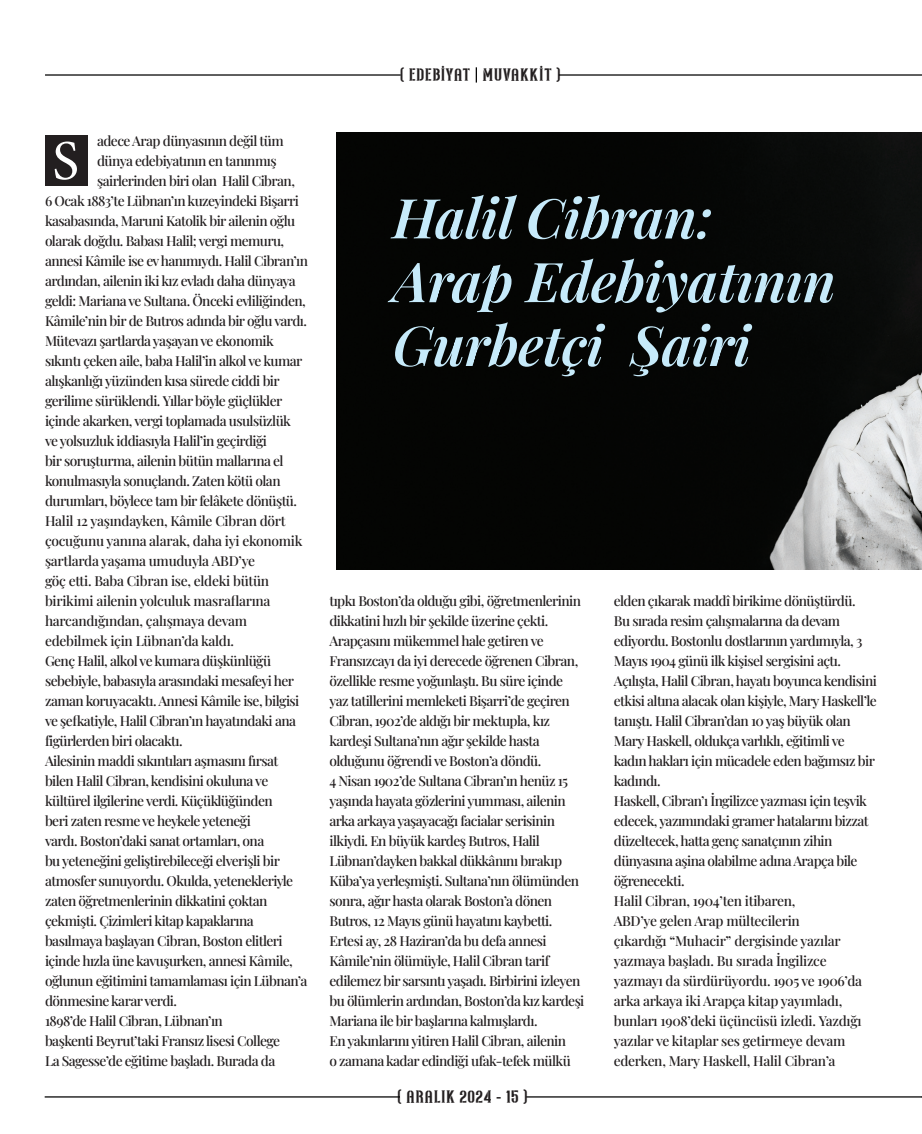
<style>
.page{position:relative;width:922px;height:1134px;background:#fff}
.page>*{position:absolute;margin:0;border:0;box-sizing:border-box;transform-origin:0 0}
.t1{font:56.25px "Minion Pro";color:#fff}
.t2{font:italic 55px "Playfair Display";letter-spacing:-.01em;color:#c6eafa}
.t3{font:13.75px/20px "Playfair Display";letter-spacing:-.04em;color:#231f20}
.t4{font:13.75px/20px "Playfair Display";letter-spacing:-.02em;color:#231f20}
.t5{font:13.75px "Northash";letter-spacing:.08em;color:#231f20}
</style>
<div class="page">
<img style="left:337px;top:132px;width:584px;height:438px">
<svg style="left:475px;top:67px;width:2px;height:16px"></svg>
<hr style="left:558px;top:74px;width:363px;height:2px;background:#000">
<hr style="left:45px;top:74px;width:355px;height:2px;background:#000">
<hr style="left:525px;top:1096px;width:396px;height:1px;background:#000">
<hr style="left:45px;top:1096px;width:355px;height:1px;background:#000">
<div style="left:45px;top:135px;width:42px;height:50px;background:#231f20"></div>
<p class="t5" style="left:400px;top:64px;width:161px">( EDEBİYAT MUVAKKİT )</p>
<p class="t3" style="left:97px;top:130px;width:188px">adece Arap dünyasının değil tüm</p>
<p class="t3" style="left:97px;top:150px;width:181px">dünya edebiyatının en tanınmış</p>
<p class="t3" style="left:97px;top:170px;width:199px">şairlerinden biri olan Halil Cibran,</p>
<p class="t3" style="left:45px;top:190px;width:255px">6 Ocak 1883’te Lübnan’ın kuzeyindeki Bişarri</p>
<p class="t3" style="left:45px;top:210px;width:252px">kasabasında, Maruni Katolik bir ailenin oğlu</p>
<p class="t3" style="left:45px;top:230px;width:241px">olarak doğdu. Babası Halil; vergi memuru,</p>
<p class="t3" style="left:45px;top:250px;width:264px">annesi Kâmile ise ev hanımıydı. Halil Cibran’ın</p>
<p class="t3" style="left:45px;top:270px;width:252px">ardından, ailenin iki kız evladı daha dünyaya</p>
<p class="t3" style="left:45px;top:290px;width:262px">geldi: Mariana ve Sultana. Önceki evliliğinden,</p>
<p class="t3" style="left:45px;top:310px;width:263px">Kâmile’nin bir de Butros adında bir oğlu vardı.</p>
<p class="t3" style="left:45px;top:330px;width:259px">Mütevazı şartlarda yaşayan ve ekonomik sıkıntı çeken aile, baba Halil’in alkol ve kumar alışkanlığı yüzünden kısa sürede ciddi bir gerilime sürüklendi. Yıllar böyle güçlükler içinde akarken, vergi toplamada usulsüzlük ve yolsuzluk iddiasıyla Halil’in geçirdiği<br>bir soruşturma, ailenin bütün mallarına el konulmasıyla sonuçlandı. Zaten kötü olan durumları, böylece tam bir felâkete dönüştü.</p>
<p class="t4" style="left:45px;top:510px;width:259px">Halil 12 yaşındayken, Kâmile Cibran dört çocuğunu yanına alarak, daha iyi ekonomik şartlarda yaşama umuduyla ABD’ye<br>göç etti. Baba Cibran ise, eldeki bütün birikimi ailenin yolculuk masraflarına harcandığından, çalışmaya devam edebilmek için Lübnan’da kaldı.</p>
<p class="t3" style="left:45px;top:650px;width:256px">Genç Halil, alkol ve kumara düşkünlüğü sebebiyle, babasıyla arasındaki mesafeyi her zaman koruyacaktı. Annesi Kâmile ise, bilgisi ve şefkatiyle, Halil Cibran’ın hayatındaki ana figürlerden biri olacaktı.</p>
<p class="t3" style="left:45px;top:750px;width:264px">Ailesinin maddi sıkıntıları aşmasını fırsat bilen Halil Cibran, kendisini okuluna ve kültürel ilgilerine verdi. Küçüklüğünden<br>beri zaten resme ve heykele yeteneği<br>vardı. Boston’daki sanat ortamları, ona<br>bu yeteneğini geliştirebileceği elverişli bir atmosfer sunuyordu. Okulda, yetenekleriyle zaten öğretmenlerinin dikkatini çoktan çekmişti. Çizimleri kitap kapaklarına basılmaya başlayan Cibran, Boston elitleri içinde hızla üne kavuşurken, annesi Kâmile, oğlunun eğitimini tamamlaması için Lübnan’a dönmesine karar verdi.</p>
<p class="t3" style="left:45px;top:1010px;width:236px">1898’de Halil Cibran, Lübnan’ın<br>başkenti Beyrut’taki Fransız lisesi College<br>La Sagesse’de eğitime başladı. Burada da</p>
<p class="t1" style="left:52px;top:123px;width:28px">S</p>
<p class="t2" style="left:392px;top:175px;width:321px">Halil Cibran:</p>
<p class="t2" style="left:392px;top:239px;width:444px">Arap Edebiyatının</p>
<p class="t2" style="left:392px;top:303px;width:359px">Gurbetçi Şairi</p>
<p class="t3" style="left:329px;top:589px;width:253px">tıpkı Boston’da olduğu gibi, öğretmenlerinin dikkatini hızlı bir şekilde üzerine çekti.<br>Arapçasını mükemmel hale getiren ve Fransızcayı da iyi derecede öğrenen Cibran, özellikle resme yoğunlaştı. Bu süre içinde yaz tatillerini memleketi Bişarri’de geçiren Cibran, 1902’de aldığı bir mektupla, kız kardeşi Sultana’nın ağır şekilde hasta olduğunu öğrendi ve Boston’a döndü.</p>
<p class="t3" style="left:329px;top:769px;width:251px">4 Nisan 1902’de Sultana Cibran’ın henüz 15 yaşında hayata gözlerini yumması, ailenin arka arkaya yaşayacağı facialar serisinin ilkiydi. En büyük kardeş Butros, Halil Lübnan’dayken bakkal dükkânını bırakıp Küba’ya yerleşmişti. Sultana’nın ölümünden sonra, ağır hasta olarak Boston’a dönen Butros, 12 Mayıs günü hayatını kaybetti.</p>
<p class="t3" style="left:329px;top:929px;width:256px">Ertesi ay, 28 Haziran’da bu defa annesi Kâmile’nin ölümüyle, Halil Cibran tarif edilemez bir sarsıntı yaşadı. Birbirini izleyen bu ölümlerin ardından, Boston’da kız kardeşi Mariana ile bir başlarına kalmışlardı.</p>
<p class="t3" style="left:329px;top:1029px;width:243px">En yakınlarını yitiren Halil Cibran, ailenin o zamana kadar edindiği ufak-tefek mülkü</p>
<p class="t5" style="left:398px;top:1086px;width:131px">( ARALIK 2024 - 15 )</p>
<p class="t3" style="left:613px;top:589px;width:250px">elden çıkarak maddî birikime dönüştürdü.<br>Bu sırada resim çalışmalarına da devam ediyordu. Bostonlu dostlarının yardımıyla, 3<br>Mayıs 1904 günü ilk kişisel sergisini açtı.</p>
<p class="t3" style="left:613px;top:669px;width:264px">Açılışta, Halil Cibran, hayatı boyunca kendisini etkisi altına alacak olan kişiyle, Mary Haskell’le tanıştı. Halil Cibran’dan 10 yaş büyük olan Mary Haskell, oldukça varlıklı, eğitimli ve kadın hakları için mücadele eden bağımsız bir kadındı.</p>
<p class="t3" style="left:613px;top:789px;width:256px">Haskell, Cibran’ı İngilizce yazması için teşvik edecek, yazımındaki gramer hatalarını bizzat düzeltecek, hatta genç sanatçının zihin dünyasına aşina olabilme adına Arapça bile öğrenecekti.</p>
<p class="t4" style="left:613px;top:889px;width:250px">Halil Cibran, 1904’ten itibaren,<br>ABD’ye gelen Arap mültecilerin<br>çıkardığı “Muhacir” dergisinde yazılar yazmaya başladı. Bu sırada İngilizce yazmayı da sürdürüyordu. 1905 ve 1906’da arka arkaya iki Arapça kitap yayımladı, bunları 1908’deki üçüncüsü izledi. Yazdığı yazılar ve kitaplar ses getirmeye devam ederken, Mary Haskell, Halil Cibran’a</p>
</div>
